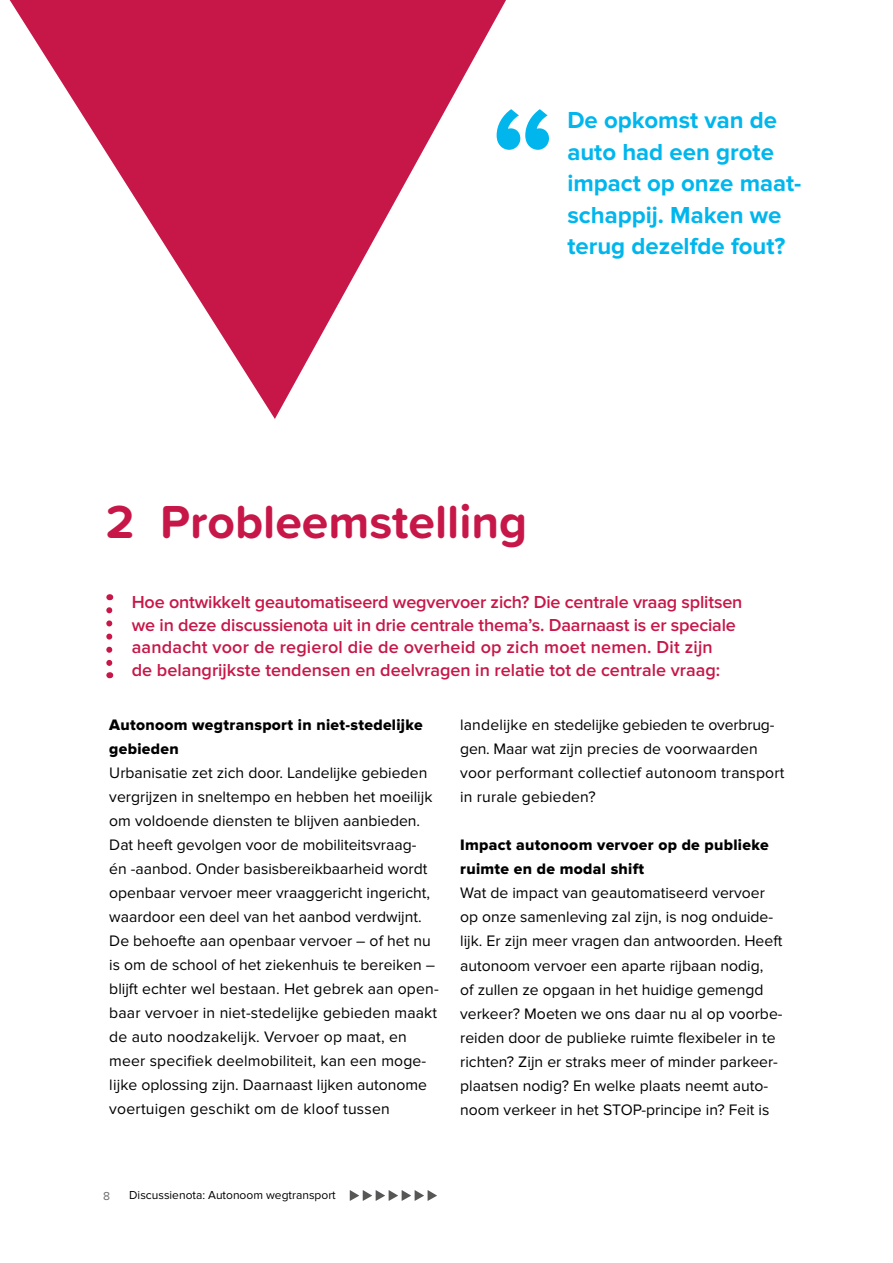
<style>
.page{position:relative;width:893px;height:1263px;background:#fff}
.page>*{position:absolute;margin:0;border:0;box-sizing:border-box;transform-origin:0 0}
.t1{font:700 141.15px "Proxima Nova";color:#00b6ed}
.t2{font:700 48px "Proxima Soft";color:#c71748}
.t3{font:700 24px/31.5px "Proxima Nova";color:#00b6ed}
.t4{font:600 18px/22.5px "Proxima Nova";letter-spacing:-.01em;color:#c71748}
.t5{font:15.75px/24px "Proxima Nova";color:#000}
.t6{font:15.75px/24px "Proxima Nova Extrabld";letter-spacing:.02em;color:#000}
.t7{font:12px "Proxima Nova";color:#000}
.t8{font:12px "Proxima Nova";color:#706f6f}
</style>
<div class="page">
<svg style="left:106px;top:610px;width:6px;height:68px"></svg>
<svg style="left:350px;top:1190px;width:87px;height:11px"></svg>
<svg style="left:10px;top:0;width:496px;height:419px"></svg>
<h1 class="t1" style="left:556px;top:257px;width:66px;rotate:-180deg">„</h1>
<h3 class="t3" style="left:567px;top:105px;width:236px">De opkomst van de auto had een grote impact op onze maat&shy;schappij. Maken we terug dezelfde fout?</h3>
<h2 class="t2" style="left:106px;top:486px;width:423px">2 Probleemstelling</h2>
<p class="t4" style="left:132px;top:591px;width:612px">Hoe ontwikkelt geautomatiseerd wegvervoer zich? Die centrale vraag splitsen we in deze discussienota uit in drie centrale thema’s. Daarnaast is er speciale aandacht voor de regierol die de overheid op zich moet nemen. Dit zijn<br>de belangrijkste tendensen en deelvragen in relatie tot de centrale vraag:</p>
<p class="t6" style="left:109px;top:713px;width:315px">Autonoom wegtransport in niet-stedelijke gebieden</p>
<p class="t5" style="left:109px;top:761px;width:331px">Urbanisatie zet zich door. Landelijke gebieden vergrijzen in sneltempo en hebben het moeilijk om voldoende diensten te blijven aanbieden.<br>Dat heeft gevolgen voor de mobiliteitsvraag-<br>én -aanbod. Onder basisbereikbaarheid wordt openbaar vervoer meer vraaggericht ingericht, waardoor een deel van het aanbod verdwijnt.<br>De behoefte aan openbaar vervoer – of het nu is om de school of het ziekenhuis te bereiken – blijft echter wel bestaan. Het gebrek aan open&shy;baar vervoer in niet-stedelijke gebieden maakt de auto noodzakelijk. Vervoer op maat, en meer specifiek deelmobiliteit, kan een moge&shy;lijke oplossing zijn. Daarnaast lijken autonome voertuigen geschikt om de kloof tussen</p>
<p class="t5" style="left:460px;top:713px;width:326px">landelijke en stedelijke gebieden te overbrug&shy;gen. Maar wat zijn precies de voorwaarden voor performant collectief autonoom transport in rurale gebieden?</p>
<p class="t6" style="left:460px;top:834px;width:310px">Impact autonoom vervoer op de publieke ruimte en de modal shift</p>
<p class="t5" style="left:460px;top:881px;width:324px">Wat de impact van geautomatiseerd vervoer op onze samenleving zal zijn, is nog onduide&shy;lijk. Er zijn meer vragen dan antwoorden. Heeft autonoom vervoer een aparte rijbaan nodig,<br>of zullen ze opgaan in het huidige gemengd verkeer? Moeten we ons daar nu al op voorbe&shy;reiden door de publieke ruimte flexibeler in te richten? Zijn er straks meer of minder parkeer&shy;plaatsen nodig? En welke plaats neemt auto&shy;noom verkeer in het STOP-principe in? Feit is</p>
<p class="t8" style="left:103px;top:1189px;width:8px">8</p>
<p class="t7" style="left:129px;top:1188px;width:208px">Discussienota: Autonoom wegtransport</p>
</div>
